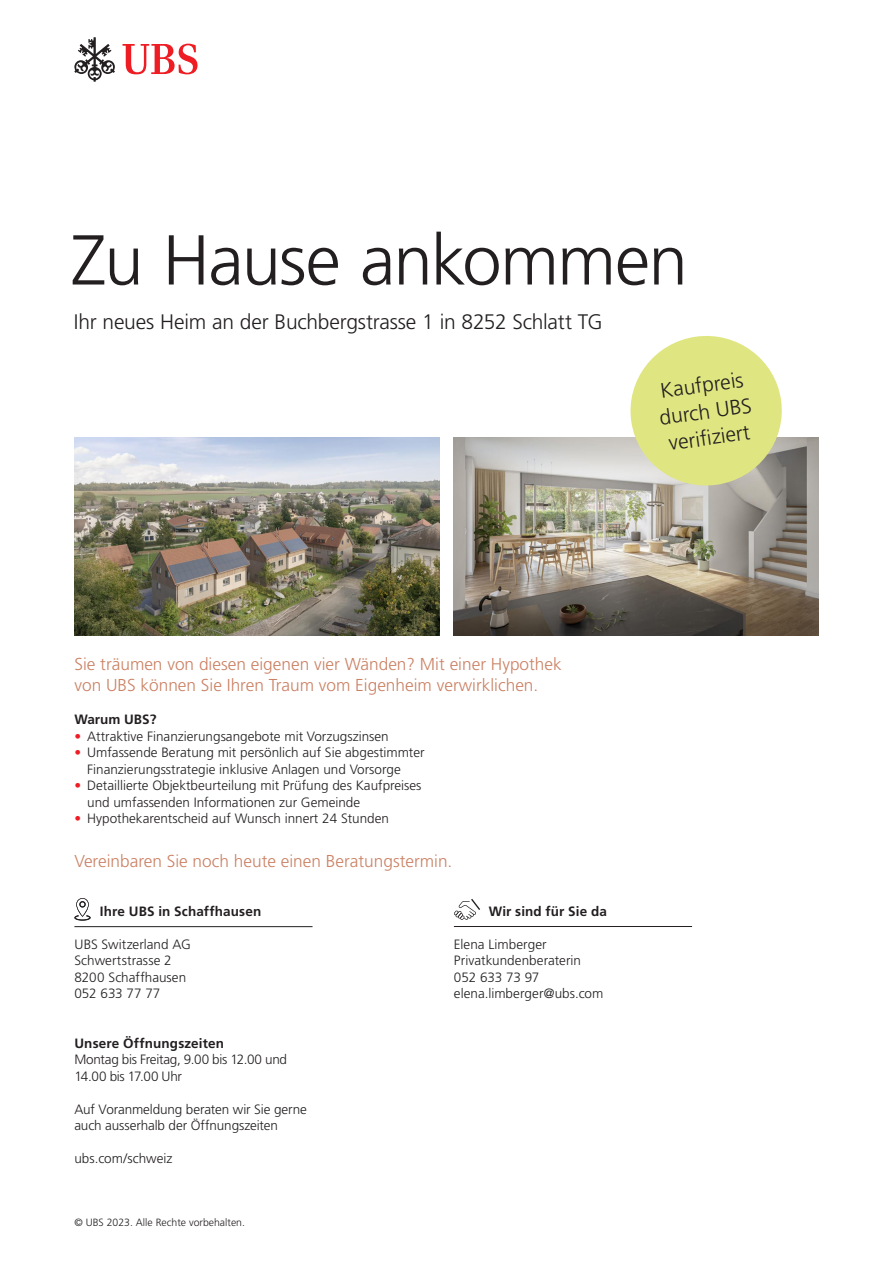
<style>
.page{position:relative;width:893px;height:1263px;background:#fff}
.page>*{position:absolute;margin:0;border:0;box-sizing:border-box;transform-origin:0 0}
.t1{font:300 70.5px "Frutiger LT Std";letter-spacing:-.025em;color:#231f20}
.t2{font:300 21px/26.4px "Frutiger LT Std";letter-spacing:-.01em;color:#231f20}
.t3{font:300 17.25px/21.8px "Frutiger LT Std";color:#cb8164}
.t4{font:300 13.5px/16.5px "Frutiger LT Std";color:#231f20}
.t5{font:700 13.5px "Frutiger LT Std";letter-spacing:.01em;color:#231f20}
.t6{font:300 13.5px/16.5px "Frutiger LT Std";letter-spacing:-.02em;color:#231f20}
.t7{font:300 10.5px "Frutiger LT Std";color:#231f20}
.s1{color:#ee1d23}
</style>
<div class="page">
<img style="left:454px;top:437px;width:364px;height:199px">
<svg style="left:74px;top:37px;width:41px;height:45px"></svg>
<svg style="left:123px;top:44px;width:75px;height:30px"></svg>
<svg style="left:625px;top:336px;width:162px;height:155px;background:#dee29a"></svg>
<img style="left:74px;top:437px;width:365px;height:199px">
<hr style="left:454px;top:926px;width:238px;height:1px;background:#231f20">
<svg style="left:454px;top:899px;width:26px;height:21px"></svg>
<svg style="left:74px;top:898px;width:17px;height:22px"></svg>
<hr style="left:74px;top:926px;width:239px;height:1px;background:#231f20">
<h1 class="t1" style="left:71px;top:220px;width:618px">Zu Hause ankommen</h1>
<h2 class="t2" style="left:74px;top:309px;width:530px">Ihr neues Heim an der Buchbergstrasse 1 in 8252 Schlatt TG</h2>
<h2 class="t2" style="left:654px;top:379px;width:94px;rotate:-8deg">Kaufpreis durch UBS verifi ziert</h2>
<p class="t3" style="left:74px;top:653px;width:489px">Sie träumen von diesen eigenen vier Wänden? Mit einer Hypothek von UBS können Sie Ihren Traum vom Eigenheim verwirklichen.</p>
<p class="t5" style="left:74px;top:712px;width:84px">Warum UBS?</p>
<p class="t4" style="left:74px;top:728px;width:316px"><span class="s1">•</span> Attraktive Finanzierungsangebote mit Vorzugszinsen</p>
<p class="t4" style="left:87px;top:745px;width:339px;text-indent:-13px"><span class="s1">•</span> Umfassende Beratung mit persönlich auf Sie abgestimmter<br>Finanzierungsstrategie inklusive Anlagen und Vorsorge</p>
<p class="t4" style="left:87px;top:778px;width:336px;text-indent:-13px"><span class="s1">•</span> Detaillierte Objektbeurteilung mit Prüfung des Kaufpreises und umfassenden Informationen zur Gemeinde</p>
<p class="t4" style="left:74px;top:811px;width:316px"><span class="s1">•</span> Hypothekarentscheid auf Wunsch innert 24 Stunden</p>
<p class="t3" style="left:74px;top:851px;width:379px">Vereinbaren Sie noch heute einen Beratungstermin.</p>
<p class="t5" style="left:100px;top:903px;width:163px">Ihre UBS in Schaffhausen</p>
<p class="t4" style="left:74px;top:936px;width:118px">UBS Switzerland AG<br>Schwertstrasse 2<br>8200 Schaffhausen<br>052 633 77 77</p>
<p class="t5" style="left:74px;top:1035px;width:151px">Unsere Öffnungszeiten</p>
<p class="t6" style="left:74px;top:1051px;width:214px">Montag bis Freitag, 9.00 bis 12.00 und<br>14.00 bis 17.00 Uhr</p>
<p class="t4" style="left:74px;top:1101px;width:234px">Auf Voranmeldung beraten wir Sie gerne auch ausserhalb der Öffnungszeiten</p>
<p class="t4" style="left:74px;top:1150px;width:99px">ubs.com/schweiz</p>
<p class="t7" style="left:74px;top:1216px;width:172px">© UBS 2023. Alle Rechte vorbehalten.</p>
<p class="t5" style="left:489px;top:903px;width:120px">Wir sind für Sie da</p>
<p class="t4" style="left:454px;top:936px;width:151px">Elena Limberger<br>Privatkundenberaterin<br>052 633 73 97 elena.limberger@ubs.com</p>
</div>
